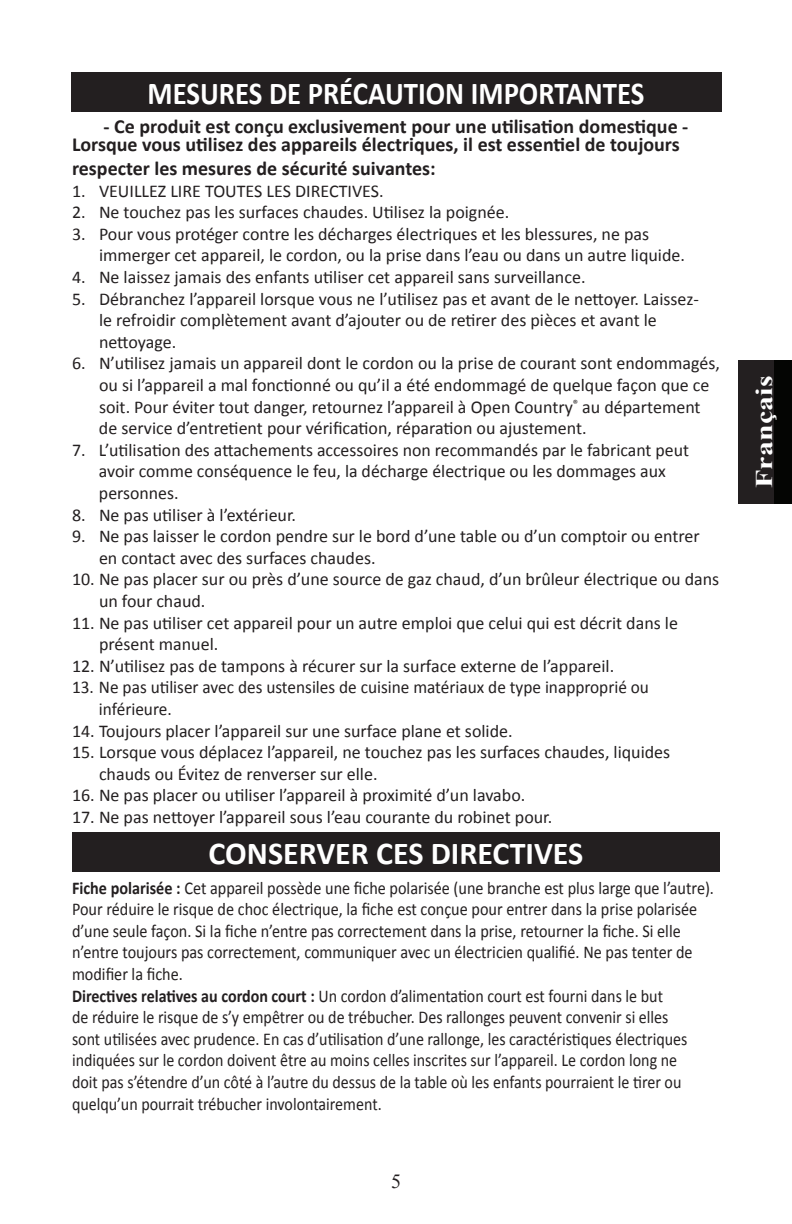
<style>
.page{position:relative;width:792px;height:1224px;background:#fff}
.page>*{position:absolute;margin:0;border:0;box-sizing:border-box;transform-origin:0 0}
.t1{font:700 32px "Calibri";color:#fff;scale:.9 1}
.t2{font:700 32px "Calibri";color:#fff}
.t3{font:700 24px "Times New Roman";letter-spacing:.005em;color:#fff;scale:1.25 1}
.t4{font:700 20px/18px "Calibri";color:#231f20}
.t5{font:20px "Times New Roman";color:#231f20}
.t6{font:18px/21.6px "Calibri";color:#231f20}
.t7{font:18px/21.6px "Calibri";color:#231f20;scale:.9 1}
.t8{font:18px/21.6px "Calibri";color:#231f20;scale:.96 1}
.s1{font-weight:700}
</style>
<div class="page">
<div style="left:738px;top:360px;width:54px;height:144px;background:#040503"></div>
<div style="left:738px;top:360px;width:36px;height:144px;background:#231f20"></div>
<div style="left:71px;top:72px;width:650px;height:40px;background:#231f20"></div>
<div style="left:72px;top:832px;width:648px;height:40px;background:#231f20"></div>
<h1 class="t1" style="left:148px;top:73px;width:554px">MESURES DE PRÉCAUTION IMPORTANTES</h1>
<p class="t4" style="left:72px;top:117px;width:618px;text-indent:32px">- Ce produit est conçu exclusivement pour une utilisation domestique -<br>Lorsque vous utilisez des appareils électriques, il est essentiel de toujours</p>
<p class="t4" style="left:72px;top:159px;width:365px">respecter les mesures de sécurité suivantes:</p>
<p class="t6" style="left:72px;top:180px;width:313px">1. VEUILLEZ LIRE TOUTES LES DIRECTIVES.</p>
<p class="t6" style="left:72px;top:201px;width:439px">2. Ne touchez pas les surfaces chaudes. Utilisez la poignée.</p>
<p class="t6" style="left:99px;top:223px;width:588px;text-indent:-27px">3. Pour vous protéger contre les décharges électriques et les blessures, ne pas immerger cet appareil, le cordon, ou la prise dans l’eau ou dans un autre liquide.</p>
<p class="t6" style="left:72px;top:266px;width:515px">4. Ne laissez jamais des enfants utiliser cet appareil sans surveillance.</p>
<p class="t6" style="left:99px;top:288px;width:602px;text-indent:-27px">5. Débranchez l’appareil lorsque vous ne l’utilisez pas et avant de le nettoyer. Laissez&shy;le refroidir complètement avant d’ajouter ou de retirer des pièces et avant le nettoyage.</p>
<p class="t6" style="left:99px;top:353px;width:623px;text-indent:-27px">6. N’utilisez jamais un appareil dont le cordon ou la prise de courant sont endommagés, ou si l’appareil a mal fonctionné ou qu’il a été endommagé de quelque façon que ce soit. Pour éviter tout danger, retournez l’appareil à Open Country<sup>®</sup> au département de service d’entretient pour vérification, réparation ou ajustement.</p>
<p class="t6" style="left:99px;top:439px;width:592px;text-indent:-27px">7. L’utilisation des attachements accessoires non recommandés par le fabricant peut avoir comme conséquence le feu, la décharge électrique ou les dommages aux personnes.</p>
<p class="t6" style="left:72px;top:504px;width:226px">8. Ne pas utiliser à l’extérieur.</p>
<p class="t6" style="left:99px;top:525px;width:602px;text-indent:-27px">9. Ne pas laisser le cordon pendre sur le bord d’une table ou d’un comptoir ou entrer en contact avec des surfaces chaudes.</p>
<p class="t6" style="left:99px;top:569px;width:622px;text-indent:-27px">10. Ne pas placer sur ou près d’une source de gaz chaud, d’un brûleur électrique ou dans un four chaud.</p>
<p class="t6" style="left:99px;top:612px;width:581px;text-indent:-27px">11. Ne pas utiliser cet appareil pour un autre emploi que celui qui est décrit dans le présent manuel.</p>
<p class="t6" style="left:72px;top:655px;width:544px">12. N’utilisez pas de tampons à récurer sur la surface externe de l’appareil.</p>
<p class="t8" style="left:99px;top:677px;width:574px;text-indent:-27px">13. Ne pas utiliser avec des ustensiles de cuisine matériaux de type inapproprié ou inférieure.</p>
<p class="t6" style="left:72px;top:720px;width:442px">14. Toujours placer l’appareil sur une surface plane et solide.</p>
<p class="t6" style="left:99px;top:741px;width:573px;text-indent:-27px">15. Lorsque vous déplacez l’appareil, ne touchez pas les surfaces chaudes, liquides chauds ou Évitez de renverser sur elle.</p>
<p class="t6" style="left:72px;top:785px;width:455px">16. Ne pas placer ou utiliser l’appareil à proximité d’un lavabo.</p>
<p class="t6" style="left:72px;top:806px;width:482px">17. Ne pas nettoyer l’appareil sous l’eau courante du robinet pour.</p>
<h1 class="t2" style="left:209px;top:833px;width:376px">CONSERVER CES DIRECTIVES</h1>
<p class="t7" style="left:72px;top:877px;width:715px"><span class="s1">Fiche polarisée :</span> Cet appareil possède une fiche polarisée (une branche est plus large que l’autre).<br>Pour réduire le risque de choc électrique, la fiche est conçue pour entrer dans la prise polarisée d’une seule façon. Si la fiche n’entre pas correctement dans la prise, retourner la fiche. Si elle n’entre toujours pas correctement, communiquer avec un électricien qualifié. Ne pas tenter de modifier la fiche.<br><span class="s1">Directives relatives au cordon court :</span> Un cordon d’alimentation court est fourni dans le but<br>de réduire le risque de s’y empêtrer ou de trébucher. Des rallonges peuvent convenir si elles<br>sont utilisées avec prudence. En cas d’utilisation d’une rallonge, les caractéristiques électriques indiquées sur le cordon doivent être au moins celles inscrites sur l’appareil. Le cordon long ne<br>doit pas s’étendre d’un côté à l’autre du dessus de la table où les enfants pourraient le tirer ou quelqu’un pourrait trébucher involontairement.</p>
<p class="t5" style="left:391px;top:1168px;width:11px">5</p>
<h2 class="t3" style="left:748px;top:488px;width:92px;rotate:-90deg">Français</h2>
</div>
